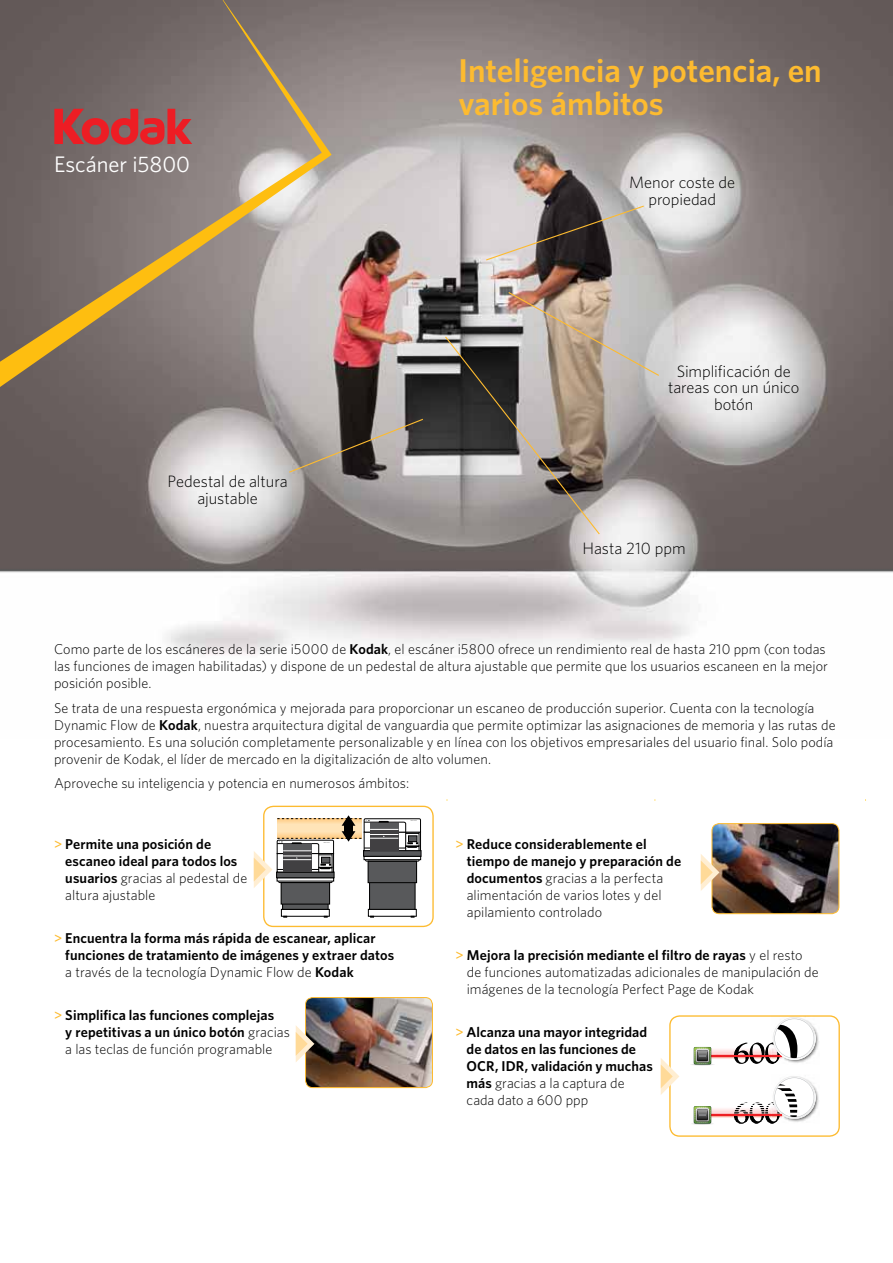
<style>
.page{position:relative;width:893px;height:1263px;background:#fff}
.page>*{position:absolute;margin:0;border:0;box-sizing:border-box;transform-origin:0 0}
.t1{font:700 48.75px "Goudy";color:#000}
.t2{font:600 33px/33px "Whitney K";color:#fdbb30}
.t3{font:22.5px "Whitney K";color:#fff}
.t4{font:300 16.5px/16.5px "Whitney K";letter-spacing:-.005em;color:#000;text-align:center}
.t5{font:300 14.25px/17.1px "Whitney K";letter-spacing:.005em;color:#000}
.t6{font:600 14.25px/17.1px "Whitney K";letter-spacing:.005em;color:#000}
.t7{font:6px "Myriad Pro";letter-spacing:-.025em;color:#000}
.s1{font-weight:600}
.s2{font-weight:500;color:#fdbb30}
.s3{font-weight:300}
</style>
<div class="page">
<img style="left:0;top:0;width:893px;height:655px">
<svg style="left:0;top:0;width:332px;height:387px;background:#8d8177"></svg>
<div style="left:368px;top:909px;width:48px;height:7px;border:1px solid #000"></div>
<div style="left:370px;top:881px;width:45px;height:28px;background:#58595b"></div>
<div style="left:369px;top:881px;width:46px;height:28px;border:1px solid #000"></div>
<div style="left:281px;top:909px;width:48px;height:7px;border:1px solid #000"></div>
<svg style="left:284px;top:904px;width:42px;height:3px"></svg>
<div style="left:281px;top:882px;width:49px;height:22px;background:#58595b"></div>
<div style="left:281px;top:882px;width:49px;height:22px;border:1px solid #000"></div>
<svg style="left:288px;top:418px;width:136px;height:56px;background:#857f7a"></svg>
<div style="left:263px;top:806px;width:171px;height:121px;border:1px solid #fdbb30;border-radius:10px"></div>
<div style="left:669px;top:1015px;width:171px;height:122px;border:1px solid #fdbb30;border-radius:10px"></div>
<img style="left:306px;top:997px;width:126px;height:90px">
<div style="left:305px;top:997px;width:128px;height:91px;border:1px solid #fdbb30;border-radius:7px"></div>
<img style="left:713px;top:824px;width:126px;height:90px">
<div style="left:711px;top:823px;width:128px;height:91px;border:1px solid #fdbb30;border-radius:7px"></div>
<svg style="left:661px;top:1058px;width:18px;height:37px"></svg>
<svg style="left:254px;top:815px;width:167px;height:73px"></svg>
<svg style="left:296px;top:1025px;width:18px;height:37px"></svg>
<svg style="left:701px;top:854px;width:18px;height:37px"></svg>
<img style="left:816px;top:1089px;width:3px;height:20px">
<img style="left:789px;top:1076px;width:27px;height:37px">
<img style="left:772px;top:1016px;width:48px;height:34px">
<img style="left:773px;top:1017px;width:43px;height:37px">
<svg style="left:692px;top:1077px;width:122px;height:47px"></svg>
<svg style="left:691px;top:1018px;width:123px;height:47px"></svg>
<svg style="left:485px;top:205px;width:160px;height:56px;background:#8b8583"></svg>
<svg style="left:444px;top:291px;width:216px;height:245px;background:#98908b"></svg>
<svg style="left:54px;top:109px;width:138px;height:36px;background:#b54347"></svg>
<h3 class="t3" style="left:54px;top:151px;width:138px">Escáner i5800</h3>
<p class="t4" style="left:168px;top:473px;width:122px">Pedestal de altura ajustable</p>
<h2 class="t2" style="left:458px;top:53px;width:365px">Inteligencia y potencia, en varios ámbitos</h2>
<p class="t4" style="left:629px;top:174px;width:108px">Menor coste de propiedad</p>
<p class="t4" style="left:668px;top:363px;width:133px">Simplificación de tareas con un único botón</p>
<p class="t4" style="left:582px;top:540px;width:105px">Hasta 210 ppm</p>
<p class="t5" style="left:54px;top:640px;width:775px">Como parte de los escáneres de la serie i5000 de <span class="s1">Kodak</span>, el escáner i5800 ofrece un rendimiento real de hasta 210 ppm (con todas las funciones de imagen habilitadas) y dispone de un pedestal de altura ajustable que permite que los usuarios escaneen en la mejor posición posible.</p>
<p class="t5" style="left:54px;top:699px;width:783px">Se trata de una respuesta ergonómica y mejorada para proporcionar un escaneo de producción superior. Cuenta con la tecnología Dynamic Flow de <span class="s1">Kodak</span>, nuestra arquitectura digital de vanguardia que permite optimizar las asignaciones de memoria y las rutas de procesamiento. Es una solución completamente personalizable y en línea con los objetivos empresariales del usuario final. Solo podía provenir de Kodak, el líder de mercado en la digitalización de alto volumen.</p>
<p class="t5" style="left:54px;top:775px;width:357px">Aproveche su inteligencia y potencia en numerosos ámbitos:</p>
<p class="t6" style="left:65px;top:835px;width:183px;text-indent:-11px"><span class="s2">&gt;</span> Permite una posición de escaneo ideal para todos los usuarios <span class="s3">gracias al pedestal de altura ajustable</span></p>
<p class="t6" style="left:65px;top:929px;width:330px;text-indent:-11px"><span class="s2">&gt;</span> Encuentra la forma más rápida de escanear, aplicar funciones de tratamiento de imágenes y extraer datos <span class="s3">a través de la tecnología Dynamic Flow de</span> Kodak</p>
<p class="t6" style="left:65px;top:1006px;width:226px;text-indent:-11px"><span class="s2">&gt;</span> Simplifica las funciones complejas<br>y repetitivas a un único botón <span class="s3">gracias a las teclas de función programable</span></p>
<p class="t5" style="left:467px;top:835px;width:216px;text-indent:-11px"><span class="s2">&gt;</span> <span class="s1">Reduce considerablemente el tiempo de manejo y preparación de documentos</span> gracias a la perfecta alimentación de varios lotes y del apilamiento controlado</p>
<p class="t5" style="left:467px;top:946px;width:353px;text-indent:-11px"><span class="s2">&gt;</span> <span class="s1">Mejora la precisión mediante el filtro de rayas</span> y el resto de funciones automatizadas adicionales de manipulación de imágenes de la tecnología Perfect Page de Kodak</p>
<p class="t6" style="left:467px;top:1023px;width:188px;text-indent:-11px"><span class="s2">&gt;</span> Alcanza una mayor integridad de datos en las funciones de<br>OCR, IDR, validación y muchas más <span class="s3">gracias a la captura de cada dato a 600 ppp</span></p>
<h1 class="t1" style="left:526px;top:1057px;width:79px">600</h1>
<p class="t7" style="left:442px;top:1082px;width:118px">OXOXXXOXOXXOXOXOXXOXOXOOOOXOXOXO</p>
</div>
